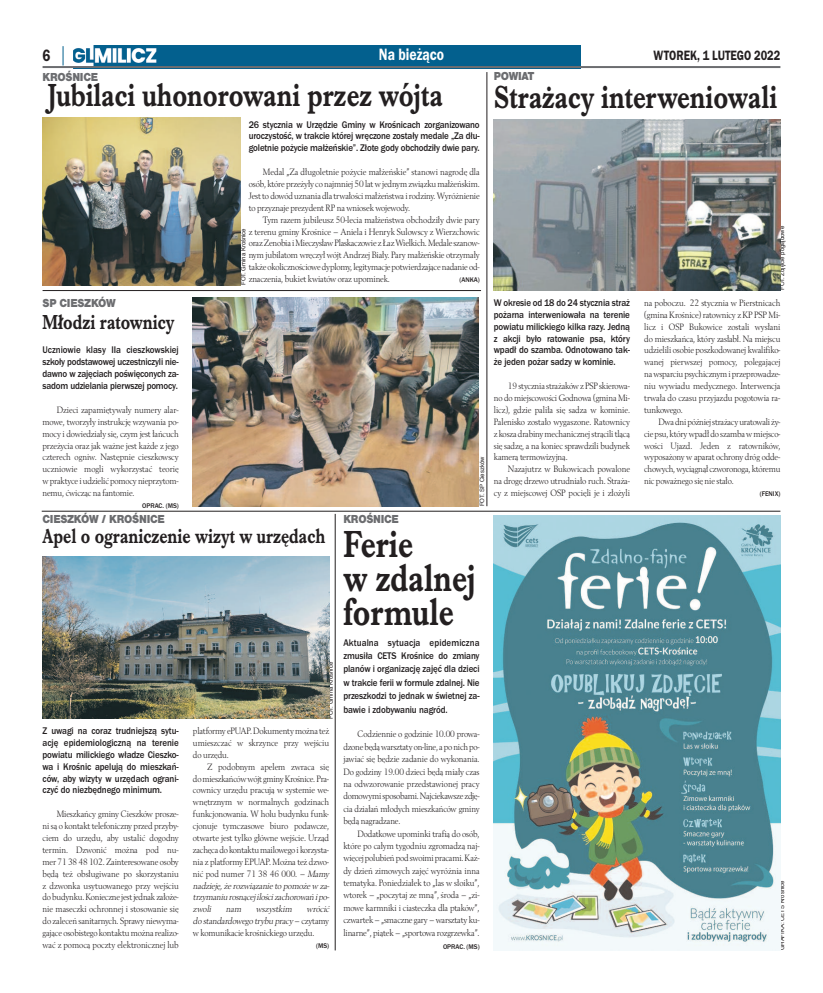
<style>
.page{position:relative;width:823px;height:993px;background:#fff}
.page>*{position:absolute;margin:0;border:0;box-sizing:border-box;transform-origin:0 0}
.t1{font:700 39px/34px "Imprint URWTCE";color:#231f20;scale:.8 1}
.t2{font:700 33px "Imprint URWTCE";color:#231f20;scale:.8 1}
.t3{font:700 21px "Imprint URWTCE";color:#231f20;scale:.8 1}
.t4{font:17px "Franklin Got URWTCE Dem";color:#fff;scale:.8 1}
.t5{font:17px "Franklin Got URWTCE Dem";color:#231f20;scale:.8 1}
.t6{font:14px "Franklin Got URWTCE Dem";color:#231f20;scale:.8 1}
.t7{font:900 12px "Nimbus San TCE";letter-spacing:-.025em;color:#6c6d70;scale:.9 1}
.t8{font:500 10px/11.9px "Franklin Got URWTCE";letter-spacing:-.01em;color:#231f20;text-align:justify;scale:.9 1}
.t9{font:9.6px/11.9px "Berling TCE";letter-spacing:-.015em;color:#231f20;text-align:justify;scale:.9 1}
.t10{font:italic 9.6px "Berling TCE";letter-spacing:-.01em;color:#231f20;scale:.9 1}
.t11{font:500 7px "Franklin Got URWTCE";color:#231f20;scale:.95 1}
.t12{font:6px "Helvetica";letter-spacing:-.005em;color:#231f20}
.s1{font-style:italic}
</style>
<div class="page">
<img style="left:74px;top:46px;width:505px;height:20px">
<hr style="left:43px;top:66px;width:737px;height:2px;background:#6c6d70">
<svg style="left:62px;top:46px;width:1px;height:19px"></svg>
<img style="left:43px;top:117px;width:197px;height:168px">
<img style="left:193px;top:297px;width:285px;height:209px">
<hr style="left:42px;top:510px;width:738px;height:1px;background:#231f20">
<img style="left:493px;top:515px;width:287px;height:435px">
<hr style="left:486px;top:72px;width:1px;height:434px;background:#231f20">
<hr style="left:43px;top:290px;width:437px;height:1px;background:#231f20">
<hr style="left:334px;top:513px;width:1px;height:437px;background:#231f20">
<img style="left:43px;top:556px;width:286px;height:162px">
<img style="left:493px;top:119px;width:287px;height:171px">
<h3 class="t5" style="left:43px;top:45px;width:11px">6</h3>
<h3 class="t4" style="left:378px;top:45px;width:83px">Na bieżąco</h3>
<h3 class="t6" style="left:653px;top:47px;width:160px">WTOREK, 1 LUTEGO 2022</h3>
<p class="t7" style="left:43px;top:70px;width:63px">KROŚNICE</p>
<h2 class="t2" style="left:48px;top:75px;width:494px">Jubilaci uhonorowani przez wójta</h2>
<p class="t7" style="left:493px;top:69px;width:47px">POWIAT</p>
<h2 class="t2" style="left:493px;top:77px;width:356px">Strażacy interweniowali</h2>
<p class="t7" style="left:43px;top:296px;width:83px">SP CIESZKÓW</p>
<h3 class="t3" style="left:43px;top:309px;width:166px">Młodzi ratownicy</h3>
<p class="t8" style="left:43px;top:344px;width:153px">Uczniowie klasy IIa cieszkowskiej szkoły podstawowej uczestniczyli nie&shy;dawno w zajęciach poświęconych za&shy;sadom udzielania pierwszej pomocy.</p>
<p class="t9" style="left:43px;top:403px;width:153px;text-indent:14px">Dzieci zapamiętywały numery alar&shy;mowe, tworzyły instrukcję wzywania po&shy;mocy i dowiedziały się, czym jest łańcuch przeżycia oraz jak ważne jest każde z jego czterech ogniw. Następnie cieszkowscy uczniowie mogli wykorzystać teorię wpraktyce iudzielić pomocynieprzytom&shy;nemu, ćwicząc na fantomie.</p>
<p class="t11" style="left:142px;top:501px;width:40px">OPRAC. (MS)</p>
<p class="t8" style="left:249px;top:118px;width:258px">26 stycznia w Urzędzie Gminy w Krośnicach zorganizowano uroczystość, w trakcie której wręczone zostały medale „Za dłu&shy;goletnie pożycie małżeńskie”. Złote gody obchodziły dwie pary.</p>
<p class="t9" style="left:249px;top:166px;width:258px;text-indent:14px">Medal „Za długoletnie pożycie małżeńskie” stanowi nagrodę dla osób, które przeżyły co najmniej 50 lat w jednym związku małżeńskim.<br>Jest to dowód uznania dla trwałości małżeństwa i rodziny. Wyróżnienie to przyznaje prezydent RP na wniosek wojewody.</p>
<p class="t9" style="left:249px;top:213px;width:258px;text-indent:14px">Tym razem jubileusz 50-lecia małżeństwa obchodziły dwie pary z terenu gminy Krośnice – Aniela i Henryk Sulowscy z Wierzchowic orazZenobia iMieczysławPlaskaczowie zŁazWielkich.Medale szanow&shy;nym jubilatom wręczył wójt Andrzej Biały. Pary małżeńskie otrzymały także okolicznościowedyplomy, legitymacje potwierdzającenadanie od&shy;znaczenia, bukiet kwiatów oraz upominek.</p>
<p class="t12" style="left:241px;top:285px;width:58px;rotate:-90deg">FOT. Gmina Krośnice</p>
<p class="t12" style="left:779px;top:290px;width:66px;rotate:-90deg">FOT. Zdjęcie poglądowe</p>
<p class="t11" style="left:459px;top:275px;width:23px">(ANKA)</p>
<p class="t12" style="left:479px;top:506px;width:51px;rotate:-90deg">FOT. SP Cieszków</p>
<p class="t8" style="left:493px;top:296px;width:153px">W okresie od 18 do 24 stycznia straż pożarna interweniowała na terenie powiatu milickiego kilka razy. Jedną z akcji było ratowanie psa, który wpadł do szamba. Odnotowano tak&shy;że jeden pożar sadzy w kominie.</p>
<p class="t9" style="left:493px;top:380px;width:153px;text-indent:14px">19stycznia strażakówz PSP skierowa&shy;no do miejscowości Godnowa (gmina Mi&shy;licz), gdzie paliła się sadza w kominie.<br>Palenisko zostało wygaszone. Ratownicy z kosza drabinymechanicznejstrącilitlącą się sadzę, a na koniec sprawdzili budynek kamerą termowizyjną.</p>
<p class="t9" style="left:493px;top:463px;width:153px;text-indent:14px">Nazajutrz w Bukowicach powalone na drogę drzewo utrudniało ruch. Straża&shy;cy z miejscowej OSP pocięli je i złożyli</p>
<p class="t9" style="left:643px;top:296px;width:153px">na poboczu. 22 stycznia w Pierstnicach (gmina Krośnice) ratownicy z KP PSP Mi&shy;licz i OSP Bukowice zostali wysłani do mieszkańca, który zasłabł. Na miejscu udzielili osobie poszkodowanej kwalifiko&shy;wanej pierwszej pomocy, polegającej nawsparciupsychicznymi przeprowadze&shy;niu wywiadu medycznego. Interwencja trwała do czasu przyjazdu pogotowia ra&shy;tunkowego.</p>
<p class="t9" style="left:643px;top:415px;width:153px;text-indent:14px">Dwadnipóźniejstrażacyuratowali ży&shy;cie psu, którywpadł do szambawmiejsco&shy;wości Ujazd. Jeden z ratowników, wyposażony w aparat ochrony dróg odde&shy;chowych,wyciągnął czworonoga, któremu nic poważnego się nie stało.</p>
<p class="t11" style="left:759px;top:489px;width:23px">(FENIX)</p>
<p class="t7" style="left:43px;top:511px;width:137px">CIESZKÓW / KROŚNICE</p>
<h3 class="t3" style="left:43px;top:523px;width:355px">Apel o ograniczenie wizyt w urzędach</h3>
<p class="t8" style="left:43px;top:724px;width:153px">Z uwagi na coraz trudniejszą sytu&shy;ację epidemiologiczną na terenie powiatu milickiego władze Cieszko&shy;wa i Krośnic apelują do mieszkań&shy;ców, aby wizyty w urzędach ograni&shy;czyć do niezbędnego minimum.</p>
<p class="t9" style="left:43px;top:807px;width:153px;text-indent:14px">Mieszkańcy gminy Cieszków prosze&shy;ni są o kontakt telefoniczny przed przyby&shy;ciem do urzędu, aby ustalić dogodny termin. Dzwonić można pod nu&shy;mer 71 38 48 102. Zainteresowane osoby będą też obsługiwane po skorzystaniu z dzwonka usytuowanego przy wejściu do budynku.Konieczne jestjednak założe&shy;nie maseczki ochronnej i stosowanie się do zaleceń sanitarnych. Sprawy niewyma&shy;gające osobistego kontaktu można realizo&shy;wać z pomocą poczty elektronicznej lub</p>
<p class="t12" style="left:328px;top:718px;width:58px;rotate:-90deg">FOT. Gmina Krośnice</p>
<p class="t9" style="left:193px;top:724px;width:153px">platformy ePUAP.Dokumentymożna też umieszczać w skrzynce przy wejściu do urzędu.</p>
<p class="t9" style="left:193px;top:760px;width:154px;text-align:left;text-indent:14px">Z podobnym apelem zwraca się domieszkańcówwójt gminyKrośnice.Pra&shy;cownicy urzędu pracują w systemie we&shy;wnętrznym w normalnych godzinach funkcjonowania. W holu budynku funk&shy;cjonuje tymczasowe biuro podawcze, otwarte jest tylko główne wejście. Urząd zachęcado kontaktumailowego i korzysta&shy;nia z platformy EPUAP. Można też dzwo&shy;nić pod numer 71 38 46 000. <span class="s1">– Mamy nadzieję, że rozwiązanie to pomoże w za&shy;trzymaniurosnącej ilości zachorowańipo&shy;zwoli</span></p>
<p class="t10" style="left:226px;top:903px;width:20px">nam</p>
<p class="t10" style="left:256px;top:903px;width:43px">wszystkim</p>
<p class="t9" style="left:193px;top:902px;width:154px;text-align:left;text-indent:113px"><span class="s1">wrócić dostandardowegotrybupracy</span> – czytamy w komunikacie krośnickiego urzędu.</p>
<p class="t11" style="left:316px;top:941px;width:15px">(MS)</p>
<p class="t7" style="left:343px;top:511px;width:63px">KROŚNICE</p>
<h1 class="t1" style="left:343px;top:526px;width:167px">Ferie<br>w zdalnej formule</h1>
<p class="t8" style="left:343px;top:635px;width:153px;line-height:13.4px">Aktualna sytuacja epidemiczna zmusiła CETS Krośnice do zmiany planów i organizację zajęć dla dzieci w trakcie ferii w formule zdalnej. Nie przeszkodzi to jednak w świetnej za&shy;bawie i zdobywaniu nagród.</p>
<p class="t9" style="left:343px;top:727px;width:153px;line-height:12.4px;text-indent:14px">Codziennie o godzinie 10.00 prowa&shy;dzonebędąwarsztaty on-line, aponichpo&shy;jawiać się będzie zadanie do wykonania.<br>Do godziny 19.00 dzieci będą miały czas na odwzorowanie przedstawionej pracy domowymisposobami.Najciekawsze zdję&shy;cia działań młodych mieszkańców gminy będą nagradzane.</p>
<p class="t9" style="left:343px;top:826px;width:153px;line-height:12.4px;text-indent:14px">Dodatkowe upominki trafią do osób, które po całym tygodniu zgromadzą naj&shy;więcej polubieńpodswoimi pracami.Każ&shy;dy dzień zimowych zajęć wyróżnia inna tematyka. Poniedziałek to „las w słoiku”, wtorek – „poczytaj ze mną”, środa – „zi&shy;mowe karmniki i ciasteczka dla ptaków”, czwartek–„smaczne gary–warsztaty ku&shy;linarne”, piątek – „sportowa rozgrzewka”.</p>
<p class="t11" style="left:443px;top:942px;width:40px">OPRAC. (MS)</p>
<p class="t12" style="left:779px;top:950px;width:72px;rotate:-90deg">GRAFIKA: CETS Krośnice</p>
</div>
